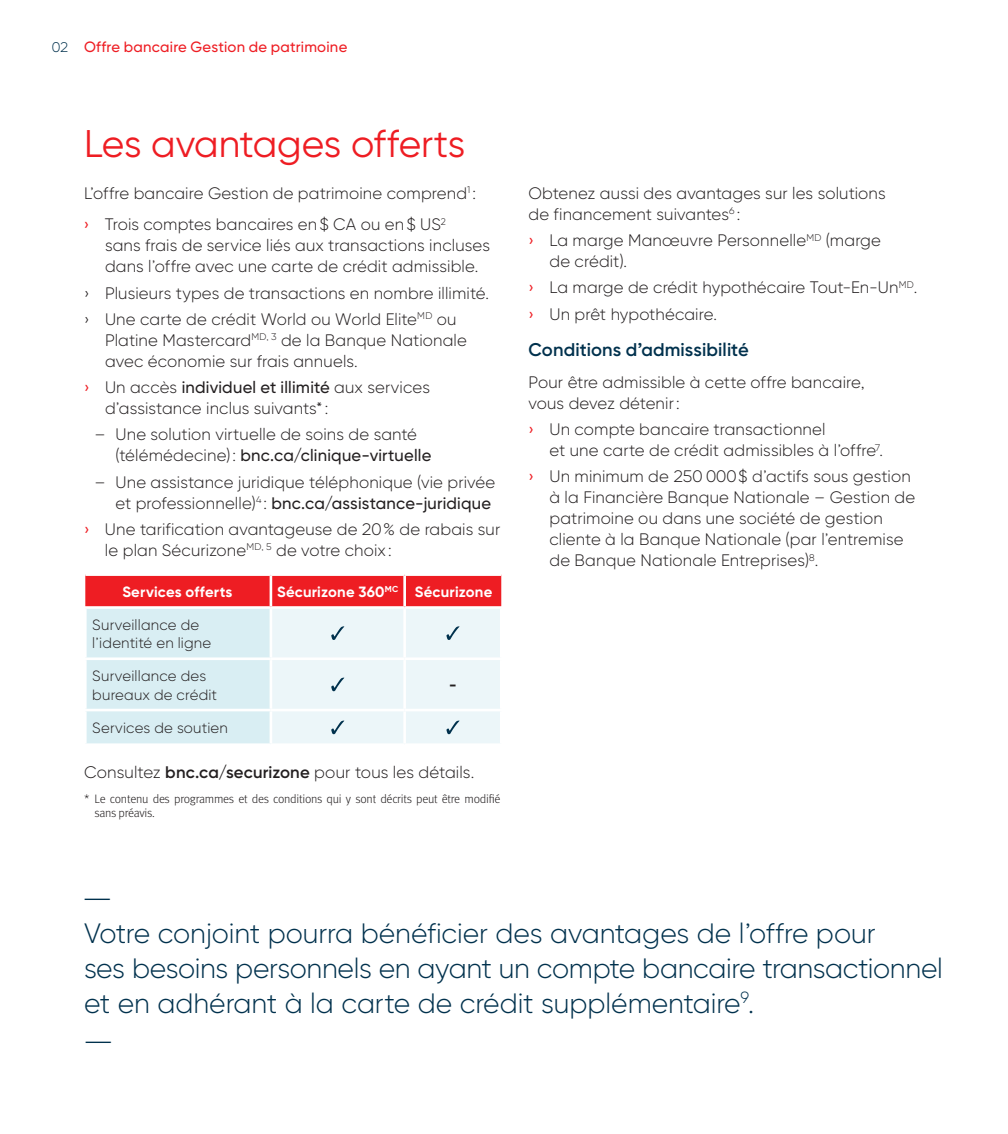
<style>
.page{position:relative;width:1008px;height:1134px;background:#fff}
.page>*{position:absolute;margin:0;border:0;box-sizing:border-box;transform-origin:0 0}
.t1{font:38.5px "Gilroy BN";letter-spacing:-.005em;color:#ee1d23}
.t2{font:300 28px/35px "Gilroy BN";letter-spacing:-.01em;color:#00314d;scale:1.5 1}
.t3{font:600 18.38px "Gilroy BN";letter-spacing:.005em;color:#00314d}
.t4{font:300 16.8px "Gilroy BN";letter-spacing:.005em;color:#231f20}
.t5{font:300 16.62px/21px "Gilroy BN";letter-spacing:.01em;color:#231f20}
.t6{font:300 14.88px/18.4px "Gilroy BN";letter-spacing:.01em;color:#231f20}
.t7{font:700 14.88px "Gilroy BN";letter-spacing:.015em;color:#fff}
.t8{font:500 14.88px "Gilroy BN";letter-spacing:.015em;color:#ee1d23}
.t9{font:700 14.88px "Gilroy BN";color:#231f20}
.t10{font:300 12.25px/14px "Meta OT";letter-spacing:-.02em;color:#231f20}
.s1{font-weight:300;font-size:14px;color:#00314d}
.s2{font-weight:400;color:#ee1d23}
.s3{font-weight:500}
.s4{font-weight:600}
</style>
<div class="page">
<svg style="left:85px;top:575px;width:416px;height:169px;background:#e6ccd0"></svg>
<p class="t8" style="left:52px;top:38px;width:297px"><span class="s1">02</span> Offre bancaire Gestion de patrimoine</p>
<h1 class="t1" style="left:84px;top:120px;width:383px">Les avantages offerts</h1>
<p class="t5" style="left:84px;top:177px;width:394px;line-height:31.5px">L’offre bancaire Gestion de patrimoine comprend<sup>1</sup> : <span class="s2">›</span> Trois comptes bancaires en$ CA ou en$ US<sup>2</sup></p>
<p class="t5" style="left:105px;top:235px;width:387px">sans frais de service liés aux transactions incluses dans l’offre avec une carte de crédit admissible.</p>
<p class="t5" style="left:84px;top:279px;width:407px;line-height:26.2px">› Plusieurs types de transactions en nombre illimité. › Une carte de crédit World ou World Elite<sup>MD</sup> ou</p>
<p class="t5" style="left:105px;top:329px;width:363px">Platine Mastercard<sup>MD,</sup> <sup>3</sup> de la Banque Nationale avec économie sur frais annuels.</p>
<p class="t5" style="left:105px;top:377px;width:326px;text-indent:-21px"><span class="s2">›</span> Un accès <span class="s3">individuel et illimité</span> aux services d’assistance inclus suivants*:</p>
<p class="t5" style="left:116px;top:424px;width:317px;text-indent:-21px">– Une solution virtuelle de soins de santé (télémédecine): <span class="s3">bnc.ca/clinique-virtuelle</span></p>
<p class="t5" style="left:94px;top:471px;width:402px;text-align:right">– Une assistance juridique téléphonique (vie privée et professionnelle)<sup>4</sup> : <span class="s3">bnc.ca/assistance-juridique</span></p>
<p class="t5" style="left:105px;top:518px;width:397px;text-indent:-21px"><span class="s2">›</span> Une tarification avantageuse de 20% de rabais sur le plan Sécurizone<sup>MD,</sup> <sup>5</sup> de votre choix:</p>
<p class="t7" style="left:122px;top:583px;width:112px">Services offerts</p>
<p class="t7" style="left:277px;top:583px;width:217px">Sécurizone 360<sup>MC</sup> Sécurizone</p>
<p class="t6" style="left:92px;top:615px;width:121px">Surveillance de l’identité en ligne</p>
<p class="t6" style="left:92px;top:667px;width:126px">Surveillance des bureaux de crédit</p>
<p class="t9" style="left:449px;top:676px;width:9px">-</p>
<p class="t6" style="left:92px;top:719px;width:137px">Services de soutien</p>
<p class="t4" style="left:84px;top:762px;width:392px">Consultez <span class="s4">bnc.ca/securizone</span> pour tous les détails.</p>
<p class="t10" style="left:94px;top:792px;width:408px;text-indent:-10px">* Le contenu des programmes et des conditions qui y sont décrits peut être modifié sans préavis.</p>
<p class="t5" style="left:528px;top:182px;width:359px">Obtenez aussi des avantages sur les solutions de financement suivantes<sup>6</sup> :</p>
<p class="t5" style="left:549px;top:230px;width:333px;text-indent:-21px"><span class="s2">›</span> La marge Manœuvre Personnelle<sup>MD</sup> (marge de crédit).</p>
<p class="t5" style="left:528px;top:274px;width:390px;line-height:26.2px"><span class="s2">›</span> La marge de crédit hypothécaire Tout-En-Un<sup>MD</sup>. <span class="s2">›</span> Un prêt hypothécaire.</p>
<p class="t3" style="left:528px;top:338px;width:222px">Conditions d’admissibilité</p>
<p class="t5" style="left:528px;top:371px;width:337px">Pour être admissible à cette offre bancaire, vous devez détenir:</p>
<p class="t5" style="left:549px;top:419px;width:335px;text-indent:-21px"><span class="s2">›</span> Un compte bancaire transactionnel<br>et une carte de crédit admissibles à l’offre<sup>7</sup>.</p>
<p class="t5" style="left:549px;top:466px;width:367px;text-indent:-21px"><span class="s2">›</span> Un minimum de 250 000$ d’actifs sous gestion à la Financière Banque Nationale – Gestion de patrimoine ou dans une société de gestion cliente à la Banque Nationale (par l’entremise de Banque Nationale Entreprises)<sup>8</sup>.</p>
<h2 class="t2" style="left:81px;top:880px;width:576px">—<br>Votre conjoint pourra bénéficier des avantages de l’offre pour<br>ses besoins personnels en ayant un compte bancaire transactionnel et en adhérant à la carte de crédit supplémentaire<sup>9</sup>.</h2>
<h2 class="t2" style="left:82px;top:1023px;width:23px">—</h2>
</div>
